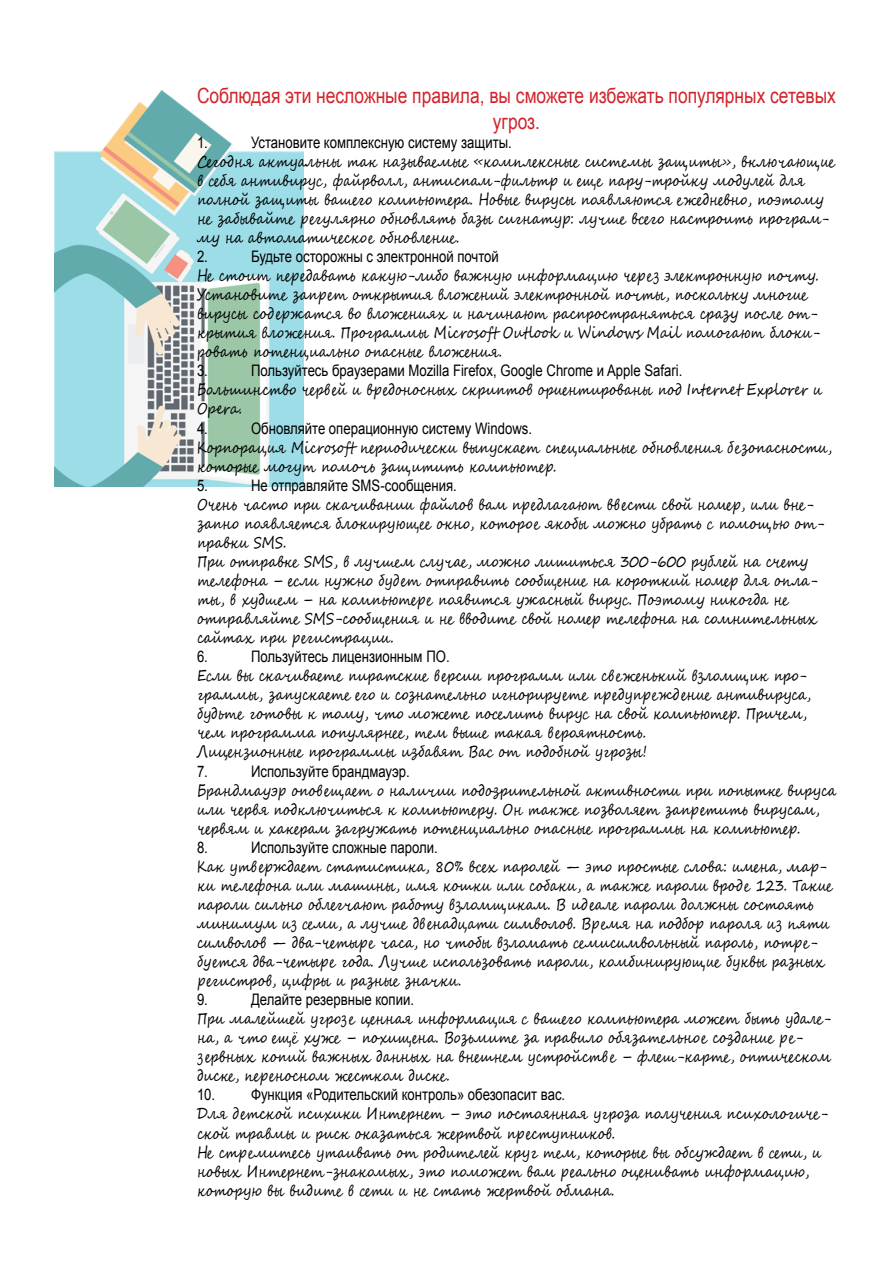
<style>
.page{position:relative;width:893px;height:1263px;background:#fff}
.page>*{position:absolute;margin:0;border:0;box-sizing:border-box;transform-origin:0 0}
.t1{font:21px/25.2px "Arial";color:#d2232a;text-align:center;scale:.83 1}
.t2{font:15.9px/19px "Segoe Script";color:#000;scale:.83 1}
.t3{font:15.9px "Arial";color:#000;scale:.83 1}
</style>
<div class="page">
<img style="left:54px;top:90px;width:250px;height:396px">
<h1 class="t1" style="left:197px;top:83px;width:771px">Соблюдая эти несложные правила, вы сможете избежать популярных сетевых угроз.</h1>
<p class="t3" style="left:197px;top:131px;width:15px">1.</p>
<p class="t3" style="left:251px;top:131px;width:316px">Установите комплексную систему защиты.</p>
<p class="t2" style="left:197px;top:152px;width:770px">Сегодня актуальны так называемые «комплексные системы защиты», включающие в себя антивирус, файрволл, антиспам-фильтр и еще пару-тройку модулей для полной защиты вашего компьютера. Новые вирусы появляются ежедневно, поэтому не забывайте р егулярно обновлять базы сигнатур: лучше всего настроить програм&shy;му на автоматическо е обновление.</p>
<p class="t3" style="left:197px;top:245px;width:15px">2.</p>
<p class="t3" style="left:251px;top:245px;width:300px">Будьте осторожны с электронной почтой</p>
<p class="t2" style="left:197px;top:266px;width:752px">Не стоит пер едавать какую-либо важную информацию чер ез электронную почту.<br>Установите запр ет открытия вложений электронной почты, поскольку многие вирусы сод ержатся во вложениях и начинают распространяться сразу после от&shy;крытия вложения. Программы Microsoft Outlook и Windows Mail помогают блоки&shy;ровать потенциально опасные вложения.</p>
<p class="t3" style="left:197px;top:360px;width:15px">3.</p>
<p class="t3" style="left:251px;top:360px;width:521px">Пользуйтесь браузерами Mozilla Firefox, Google Chrome и Apple Safari.</p>
<p class="t2" style="left:197px;top:381px;width:755px">Большинство черв ей и вр едоносных скриптов ориентированы под Internet Explorer и<br>Opera.</p>
<p class="t3" style="left:197px;top:417px;width:15px">4.</p>
<p class="t3" style="left:251px;top:417px;width:340px">Обновляйте операционную систему Windows.</p>
<p class="t2" style="left:197px;top:438px;width:767px">Корпорация Microsoft периодически выпускает специальные обновления б езопасности, которые могут помочь защитить компьютер.</p>
<p class="t3" style="left:197px;top:474px;width:15px">5.</p>
<p class="t3" style="left:251px;top:474px;width:250px">Не отправляйте SMS-сообщения.</p>
<p class="t2" style="left:197px;top:495px;width:758px">Очень часто при скачивании файлов вам пр едлагают вв ести свой номер, или вне&shy;запно появляется блокирующее окно, которо е якобы можно убрать с помощью от&shy;правки SMS.<br>При отправке SMS, в лучшем случае, можно лишиться 300-600 рублей на счету телефона – если нужно буд ет отправить сообщение на короткий номер для опла&shy;ты, в худшем – на компьютер е появится ужасный вирус. Поэтому никогда не отправляйте SMS-сообщения и не вводите свой номер телефона на сомнительных сайтах при р егистрации.</p>
<p class="t3" style="left:197px;top:646px;width:15px">6.</p>
<p class="t3" style="left:251px;top:646px;width:241px">Пользуйтесь лицензионным ПО.</p>
<p class="t2" style="left:197px;top:666px;width:741px">Если вы скачиваете пиратские в ерсии программ или св еженький взломщик про&shy;граммы, запускаете его и сознательно игнориру ете пр едупр ежд ение антивируса, будьте готовы к тому, что можете поселить вирус на свой компьютер. Причем, чем программа популярнее, тем выше такая в ероятность.<br>Лицензионные программы избавят Вас от подобной угрозы!</p>
<p class="t3" style="left:197px;top:760px;width:15px">7.</p>
<p class="t3" style="left:251px;top:760px;width:193px">Используйте брандмауэр.</p>
<p class="t2" style="left:197px;top:781px;width:771px">Брандмауэр опов ещает о наличии подозрительной активности при попытке вируса или червя подключиться к компьютеру. Он также позволяет запр етить вирусам, червям и хакерам загружать потенциально опасные программы на компьютер.</p>
<p class="t3" style="left:197px;top:836px;width:15px">8.</p>
<p class="t3" style="left:251px;top:836px;width:226px">Используйте сложные пароли.</p>
<p class="t2" style="left:197px;top:857px;width:767px">Как утв ерждает статистика, 80% всех паролей — это простые слова: имена, мар&shy;ки телефона или машины, имя кошки или собаки, а также пароли врод е 123. Такие пароли сильно облегчают работу взломщикам. В ид еале пароли должны состоять минимум из семи, а лучше дв енадцати символов. Вр емя на подбор пароля из пяти символов — два-четыр е часа, но чтобы взломать семисимвольный пароль, потр е&shy;бу ется два-четыр е года. Лучше использовать пароли, комбинирующие буквы разных р егистров, цифры и разные значки.</p>
<p class="t3" style="left:197px;top:988px;width:15px">9.</p>
<p class="t3" style="left:251px;top:988px;width:198px">Делайте резервные копии.</p>
<p class="t2" style="left:197px;top:1009px;width:766px">При малейшей угроз е ценная информация с вашего компьютера может быть удале&shy;на, а что ещё хуже – похищена. Возьмите за правило обязательно е создание р е-<br>з ервных копий важных данных на внешнем устройств е – флеш-карте, оптическом диске, пер еносном жестком диске.</p>
<p class="t3" style="left:197px;top:1084px;width:445px">10. Функция «Родительский контроль» обезопасит вас.</p>
<p class="t2" style="left:197px;top:1105px;width:762px">Для д етской психики Интернет – это постоянная угроза получения психологиче&shy;ской травмы и риск оказаться жертвой пр еступников.<br>Не стр емитесь утаивать от родителей круг тем, которые вы обсуждает в сети, и новых Интернет-знакомых, это поможет вам р еально оценивать информацию, которую вы видите в сети и не стать жертвой обмана.</p>
</div>
